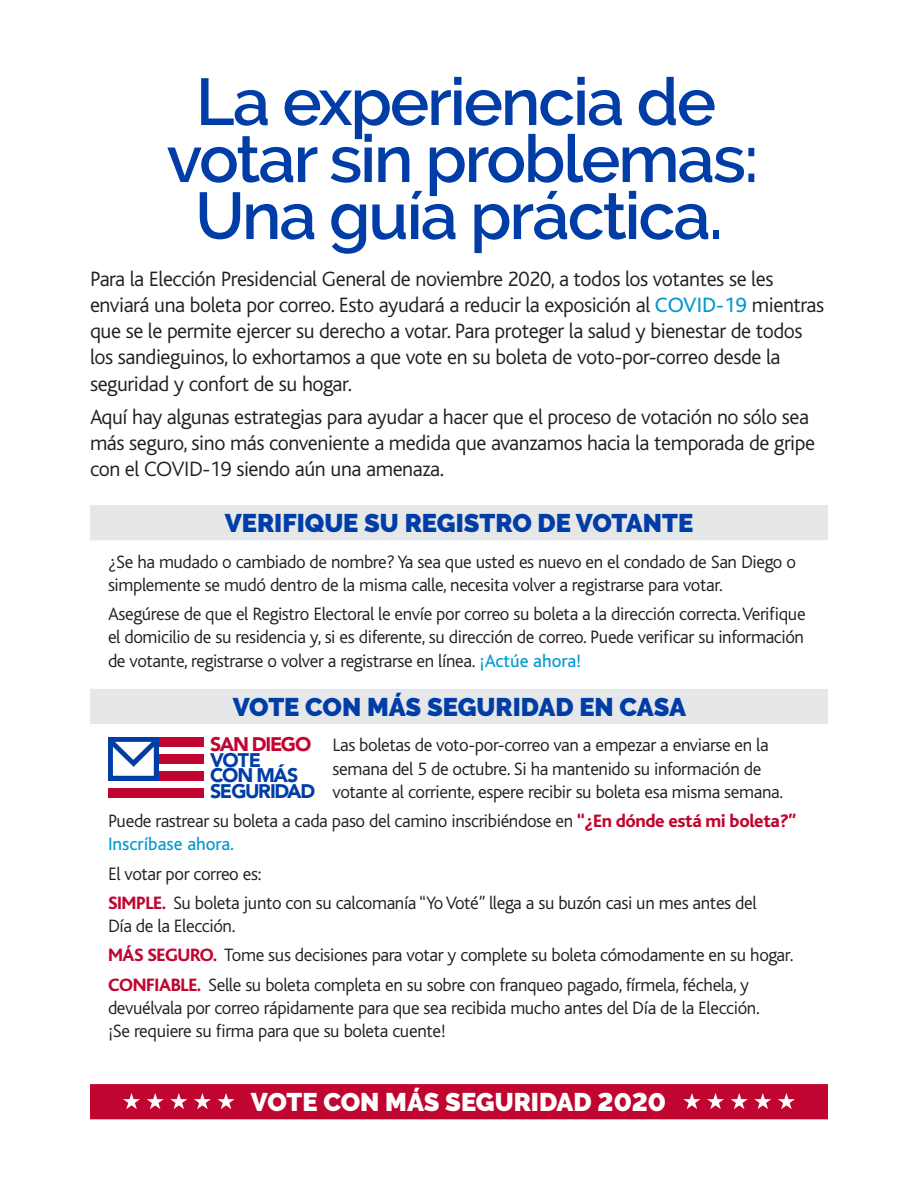
<style>
.page{position:relative;width:918px;height:1188px;background:#fff}
.page>*{position:absolute;margin:0;border:0;box-sizing:border-box;transform-origin:0 0}
.Head{font:600 66px "Raleway";letter-spacing:-.03em;color:#003da6}
.Subhead_w_grey_bar{font:900 25.5px "Raleway";color:#003da6}
.Subhead_rev_in_black{font:900 25.5px "Raleway";color:#fff}
.Intro_text{font:300 21.75px/26.2px "Bliss";letter-spacing:-.02em;color:#231f20}
.t1{font:900 19.5px/15.6px "Avenir";letter-spacing:-.07em;color:#003da6}
.Text_Bliss_Light{font:300 18.75px/23.2px "Bliss";letter-spacing:-.02em;color:#231f20}
.s1{font-weight:400;color:#0098d1}
.s2{font-weight:800;color:#c00630}
.s3{color:#c00630}
</style>
<div class="page">
<div style="left:90px;top:505px;width:738px;height:35px;background:#e6e7e8"></div>
<div style="left:90px;top:689px;width:738px;height:35px;background:#e6e7e8"></div>
<div style="left:108px;top:788px;width:96px;height:10px;background:#c00630"></div>
<div style="left:108px;top:771px;width:96px;height:10px;background:#c00630"></div>
<div style="left:108px;top:737px;width:96px;height:10px;background:#c00630"></div>
<div style="left:108px;top:754px;width:96px;height:10px;background:#c00630"></div>
<div style="left:108px;top:737px;width:51px;height:44px;background:#003da6"></div>
<svg style="left:113px;top:742px;width:41px;height:34px"></svg>
<div style="left:90px;top:1084px;width:738px;height:35px;background:#c00630"></div>
<svg style="left:123px;top:1093px;width:112px;height:16px"></svg>
<svg style="left:683px;top:1093px;width:112px;height:16px"></svg>
<p class="Head" style="left:196px;top:64px;width:522px">La experiencia de</p>
<p class="Head" style="left:167px;top:121px;width:594px">votar sin problemas:</p>
<p class="Head" style="left:195px;top:178px;width:529px">Una guía práctica.</p>
<p class="Intro_text" style="left:90px;top:266px;width:736px">Para la Elección Presidencial General de noviembre 2020, a todos los votantes se les enviará una boleta por correo. Esto ayudará a reducir la exposición al <span class="s1">COVID-19</span> mientras que se le permite ejercer su derecho a votar. Para proteger la salud y bienestar de todos los sandieguinos, lo exhortamos a que vote en su boleta de voto-por-correo desde la seguridad y confort de su hogar.</p>
<p class="Intro_text" style="left:90px;top:404px;width:727px">Aquí hay algunas estrategias para ayudar a hacer que el proceso de votación no sólo sea más seguro, sino más conveniente a medida que avanzamos hacia la temporada de gripe con el COVID-19 siendo aún una amenaza.</p>
<p class="Subhead_w_grey_bar" style="left:225px;top:509px;width:470px">VERIFIQUE SU REGISTRO DE VOTANTE</p>
<p class="Text_Bliss_Light" style="left:108px;top:550px;width:690px">¿Se ha mudado o cambiado de nombre? Ya sea que usted es nuevo en el condado de San Diego o simplemente se mudó dentro de la misma calle, necesita volver a registrarse para votar.</p>
<p class="Text_Bliss_Light" style="left:108px;top:603px;width:699px;text-align:justify">Asegúrese de que el Registro Electoral le envíe por correo su boleta a la dirección correcta. Verifique el domicilio de su residencia y, si es diferente, su dirección de correo. Puede verificar su información de votante, registrarse o volver a registrarse en línea. <span class="s1">¡Actúe ahora!</span></p>
<p class="Subhead_w_grey_bar" style="left:233px;top:692px;width:455px">VOTE CON MÁS SEGURIDAD EN CASA</p>
<p class="Text_Bliss_Light" style="left:333px;top:734px;width:452px">Las boletas de voto-por-correo van a empezar a enviarse en la semana del 5 de octubre. Si ha mantenido su información de votante al corriente, espere recibir su boleta esa misma semana.</p>
<p class="Text_Bliss_Light" style="left:108px;top:810px;width:690px">Puede rastrear su boleta a cada paso del camino inscribiéndose en <span class="s2">“¿En dónde está mi boleta?”<br></span><span class="s1">Inscríbase ahora.</span></p>
<p class="Text_Bliss_Light" style="left:108px;top:862px;width:155px">El votar por correo es:</p>
<p class="Text_Bliss_Light" style="left:108px;top:892px;width:650px"><span class="s2">SIMPLE.</span> Su boleta junto con su calcomanía “Yo Voté” llega a su buzón casi un mes antes del<br>Día de la Elección.</p>
<p class="Text_Bliss_Light" style="left:108px;top:944px;width:687px"><span class="s2">MÁS SEGURO.</span> Tome sus decisiones para votar y complete su boleta cómodamente en su hogar.</p>
<p class="Text_Bliss_Light" style="left:108px;top:973px;width:653px"><span class="s2">CONFIABLE.</span> Selle su boleta completa en su sobre con franqueo pagado, fírmela, féchela, y devuélvala por correo rápidamente para que sea recibida mucho antes del Día de la Elección. ¡Se requiere su firma para que su boleta cuente!</p>
<p class="t1" style="left:210px;top:736px;width:107px"><span class="s3">SAN DIEGO<br></span>VOTE<br>CON MÁS<br>SEGURIDAD</p>
<p class="Subhead_rev_in_black" style="left:251px;top:1088px;width:417px">VOTE CON MÁS SEGURIDAD 2020</p>
</div>
